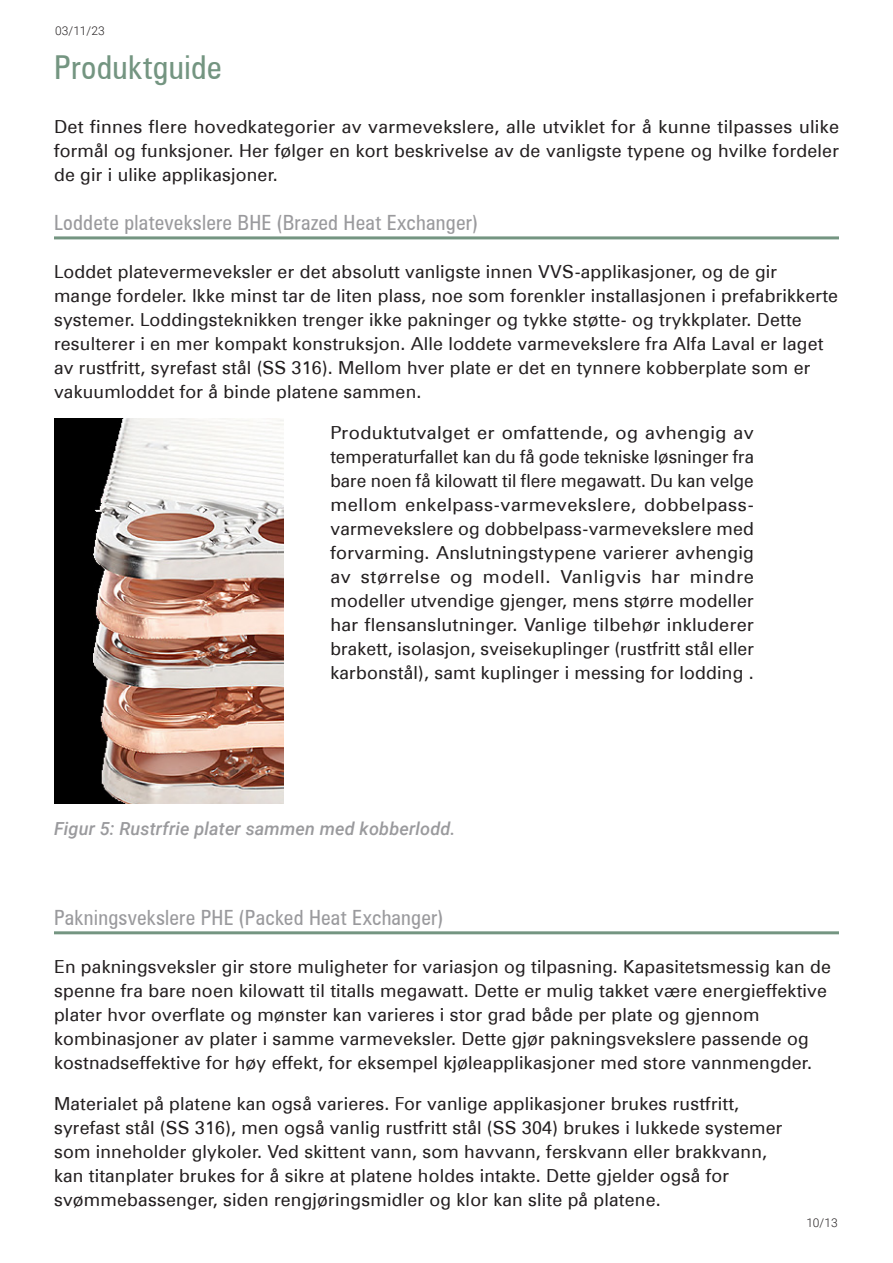
<style>
.page{position:relative;width:893px;height:1263px;background:#fff}
.page>*{position:absolute;margin:0;border:0;box-sizing:border-box;transform-origin:0 0}
.Heading_1{font:33px "Zurich Condensed BT";letter-spacing:.01em;color:#749581}
.Heading_2{font:21px "Zurich Condensed BT";letter-spacing:.01em;color:#9a9a9d}
.t1{font:18px/24px "Zurich W01";letter-spacing:.01em;color:#231f20}
.t2{font:italic 500 18px "Roboto";letter-spacing:.01em;color:#9a9a9d}
.t3{font:300 12px "Roboto";color:#231f20}
</style>
<div class="page">
<hr style="left:54px;top:236px;width:785px;height:3px;background:#749581">
<hr style="left:54px;top:931px;width:785px;height:3px;background:#749581">
<img style="left:54px;top:419px;width:230px;height:384px">
<p class="t3" style="left:55px;top:22px;width:51px">03/11/23</p>
<p class="Heading_1" style="left:54px;top:47px;width:169px">Produktguide</p>
<p class="t1" style="left:54px;top:114px;width:787px;text-align:justify">Det finnes flere hovedkategorier av varmevekslere, alle utviklet for å kunne tilpasses ulike formål og funksjoner. Her følger en kort beskrivelse av de vanligste typene og hvilke fordeler de gir i ulike applikasjoner.</p>
<p class="Heading_2" style="left:54px;top:210px;width:425px">Loddete platevekslere BHE (Brazed Heat Exchanger)</p>
<p class="t1" style="left:54px;top:260px;width:786px">Loddet platevermeveksler er det absolutt vanligste innen VVS-applikasjoner, og de gir mange fordeler. Ikke minst tar de liten plass, noe som forenkler installasjonen i prefabrikkerte systemer. Loddingsteknikken trenger ikke pakninger og tykke støtte- og trykkplater. Dette resulterer i en mer kompakt konstruksjon. Alle loddete varmevekslere fra Alfa Laval er laget av rustfritt, syrefast stål (SS 316). Mellom hver plate er det en tynnere kobberplate som er vakuumloddet for å binde platene sammen.</p>
<p class="t1" style="left:330px;top:421px;width:425px;text-align:justify">Produktutvalget er omfattende, og avhengig av temperaturfallet kan du få gode tekniske løsninger fra bare noen få kilowatt til flere megawatt. Du kan velge mellom enkelpass-varmevekslere, dobbelpass&shy;varmevekslere og dobbelpass-varmevekslere med forvarming. Anslutningstypene varierer avhengig av størrelse og modell. Vanligvis har mindre modeller utvendige gjenger, mens større modeller har flensanslutninger. Vanlige tilbehør inkluderer brakett, isolasjon, sveisekuplinger (rustfritt stål eller karbonstål), samt kuplinger i messing for lodding .</p>
<p class="t2" style="left:54px;top:816px;width:403px">Figur 5: Rustrfrie plater sammen med kobberlodd.</p>
<p class="Heading_2" style="left:54px;top:904px;width:391px">Pakningsvekslere PHE (Packed Heat Exchanger)</p>
<p class="t1" style="left:54px;top:954px;width:779px">En pakningsveksler gir store muligheter for variasjon og tilpasning. Kapasitetsmessig kan de spenne fra bare noen kilowatt til titalls megawatt. Dette er mulig takket være energieffektive plater hvor overflate og mønster kan varieres i stor grad både per plate og gjennom kombinasjoner av plater i samme varmeveksler. Dette gjør pakningsvekslere passende og kostnadseffektive for høy effekt, for eksempel kjøleapplikasjoner med store vannmengder.</p>
<p class="t1" style="left:54px;top:1091px;width:730px">Materialet på platene kan også varieres. For vanlige applikasjoner brukes rustfritt, syrefast stål (SS 316), men også vanlig rustfritt stål (SS 304) brukes i lukkede systemer som inneholder glykoler. Ved skittent vann, som havvann, ferskvann eller brakkvann, kan titanplater brukes for å sikre at platene holdes intakte. Dette gjelder også for svømmebassenger, siden rengjøringsmidler og klor kan slite på platene.</p>
<p class="t3" style="left:806px;top:1214px;width:33px">10/13</p>
</div>
